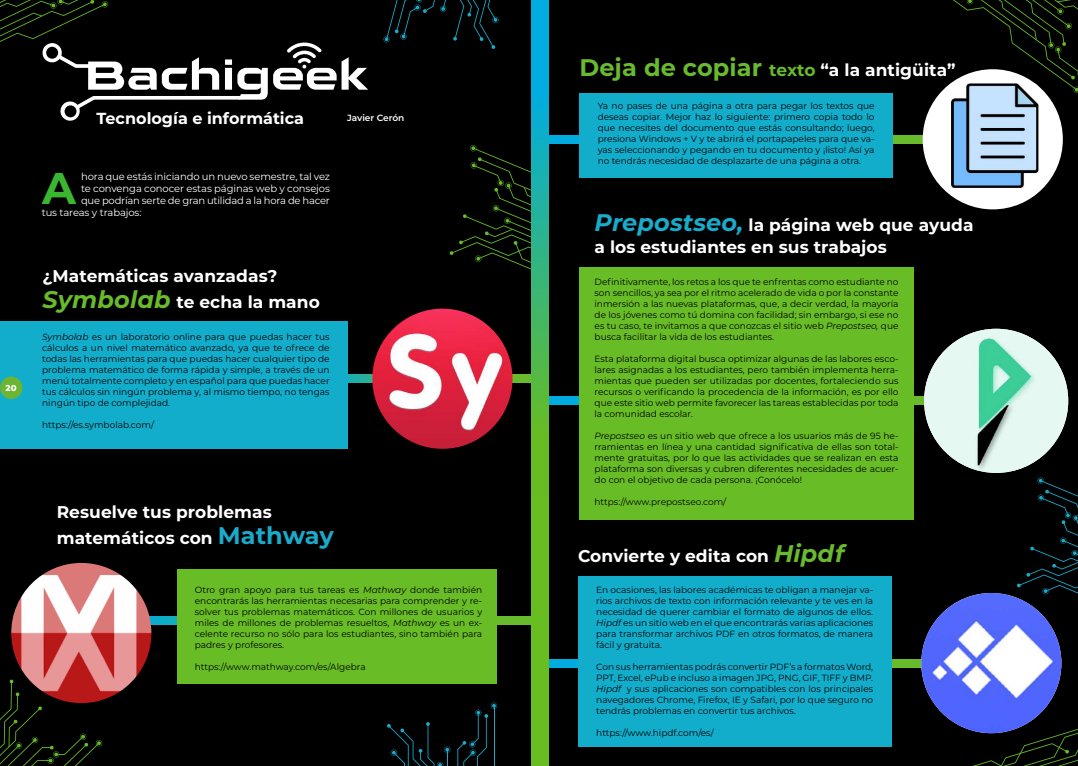
<style>
.page{position:relative;width:1078px;height:766px;background:#fff}
.page>*{position:absolute;margin:0;border:0;box-sizing:border-box;transform-origin:0 0}
.t1{font:700 44.3px "Montserrat";color:#3ab630}
.t2{font:700 17px/26px "Montserrat";letter-spacing:.005em;color:#fff}
.t3{font:700 16px "Montserrat";color:#fff}
.t4{font:10px "Montserrat";letter-spacing:-.01em;color:#fff}
.t5{font:9px/11px "Montserrat";color:#020203;text-align:justify}
.t6{font:600 9px "Montserrat";color:#fff}
.t7{font:800 8.6px "Montserrat";color:#fff}
.s1{font-style:italic;font-size:24px;color:#68bb2a}
.s2{font-style:italic}
.s3{font-size:24px;color:#1aabcb}
.s4{font-size:24px;color:#68ba2e}
.s5{color:#68ba2e}
.s6{font-style:italic;font-size:24px;color:#1aabcb}
.s7{font-style:italic;font-size:24px;color:#68ba2e}
</style>
<div class="page">
<div style="left:0;top:0;width:1077px;height:765px;background:#000"></div>
<div style="left:296px;top:374px;width:243px;height:9px;background:#68bb2a"></div>
<svg style="left:347px;top:374px;width:25px;height:9px"></svg>
<img style="left:372px;top:308px;width:140px;height:140px;border-radius:69px">
<div style="left:0;top:321px;width:347px;height:127px;background:#13adcc"></div>
<div style="left:0;top:376px;width:22px;height:23px;background:#6cb532;border-radius:50%"></div>
<div style="left:87px;top:615px;width:444px;height:9px;background:#68bb2a"></div>
<div style="left:85px;top:615px;width:283px;height:9px;background:#0eadc7"></div>
<div style="left:177px;top:569px;width:319px;height:114px;background:#68bc26"></div>
<img style="left:11px;top:562px;width:140px;height:141px;border-radius:70px">
<div style="left:541px;top:135px;width:458px;height:9px;background:#68bb2a"></div>
<div style="left:539px;top:135px;width:292px;height:9px;background:#00abe0"></div>
<div style="left:922px;top:69px;width:140px;height:140px;background:#fff;border-radius:50%"></div>
<img style="left:950px;top:83px;width:88px;height:105px">
<div style="left:545px;top:396px;width:399px;height:9px;background:#68bb2a"></div>
<div style="left:543px;top:396px;width:255px;height:9px;background:#00abe0"></div>
<img style="left:923px;top:328px;width:144px;height:145px;border-radius:72px">
<div style="left:540px;top:658px;width:458px;height:9px;background:#68bb2a"></div>
<div style="left:537px;top:658px;width:293px;height:9px;background:#00abe0"></div>
<div style="left:578px;top:576px;width:313px;height:170px;background:#13adcc"></div>
<img style="left:921px;top:593px;width:140px;height:140px;border-radius:70px">
<svg style="left:0;top:679px;width:102px;height:86px"></svg>
<svg style="left:0;top:0;width:368px;height:121px"></svg>
<svg style="left:952px;top:0;width:125px;height:93px"></svg>
<svg style="left:1017px;top:477px;width:60px;height:117px"></svg>
<svg style="left:972px;top:728px;width:106px;height:37px"></svg>
<svg style="left:387px;top:722px;width:63px;height:43px"></svg>
<svg style="left:457px;top:702px;width:40px;height:63px"></svg>
<svg style="left:453px;top:0;width:46px;height:49px"></svg>
<svg style="left:383px;top:0;width:63px;height:43px"></svg>
<svg style="left:449px;top:145px;width:100px;height:125px"></svg>
<div style="left:542px;top:150px;width:105px;height:168px;background:#000"></div>
<div style="left:579px;top:267px;width:334px;height:252px;background:#68bc26"></div>
<div style="left:531px;top:4px;width:17px;height:761px;background:#68bd21"></div>
<svg style="left:531px;top:0;width:17px;height:420px;background:#26b299"></svg>
<div style="left:579px;top:93px;width:313px;height:84px;background:#13adcc"></div>
<p class="t7" style="left:6px;top:381px;width:13px">20</p>
<h3 class="t3" style="left:96px;top:107px;width:209px">Tecnología e informática</h3>
<p class="t6" style="left:347px;top:111px;width:59px">Javier Cerón</p>
<h1 class="t1" style="left:42px;top:156px;width:35px">A</h1>
<p class="t4" style="left:81px;top:169px;width:250px">hora que estás iniciando un nuevo semestre, tal vez</p>
<p class="t4" style="left:81px;top:181px;width:250px">te convenga conocer estas páginas web y consejos</p>
<p class="t4" style="left:81px;top:193px;width:250px">que podrían serte de gran utilidad a la hora de hacer</p>
<p class="t4" style="left:42px;top:205px;width:101px">tus tareas y trabajos:</p>
<h2 class="t2" style="left:43px;top:262px;width:279px">¿Matemáticas avanzadas?<br><span class="s1">Symbolab</span> te echa la mano</h2>
<p class="t5" style="left:42px;top:331px;width:289px"><span class="s2">Symbolab</span> es un laboratorio online para que puedas hacer tus cálculos a un nivel matemático avanzado, ya que te ofrece de todas las herramientas para que puedas hacer cualquier tipo de problema matemático de forma rápida y simple, a través de un menú totalmente completo y en español para que puedas hacer tus cálculos sin ningún problema y, al mismo tiempo, no tengas ningún tipo de complejidad.</p>
<p class="t5" style="left:42px;top:418px;width:113px">https://es.symbolab.com/</p>
<h2 class="t2" style="left:57px;top:497px;width:279px">Resuelve tus problemas matemáticos con <span class="s3">Mathway</span></h2>
<p class="t5" style="left:195px;top:584px;width:289px">Otro gran apoyo para tus tareas es <span class="s2">Mathway</span> donde también encontrarás las herramientas necesarias para comprender y re&shy;solver tus problemas matemáticos. Con millones de usuarios y miles de millones de problemas resueltos, <span class="s2">Mathway</span> es un ex&shy;celente recurso no sólo para los estudiantes, sino también para padres y profesores.</p>
<p class="t5" style="left:195px;top:660px;width:172px">https://www.mathway.com/es/Algebra</p>
<h2 class="t2" style="left:579px;top:56px;width:378px"><span class="s4">Deja de copiar</span> <span class="s5">texto</span> “a la antigüita”</h2>
<p class="t5" style="left:597px;top:100px;width:278px">Ya no pases de una página a otra para pegar los textos que deseas copiar. Mejor haz lo siguiente: primero copia todo lo que necesites del documento que estás consultando; luego, presiona Windows + V y te abrirá el portapapeles para que va&shy;yas seleccionando y pegando en tu documento y ¡listo! Así ya no tendrás necesidad de desplazarte de una página a otra.</p>
<h2 class="t2" style="left:594px;top:213px;width:380px;line-height:22px"><span class="s6">Prepostseo,</span> la página web que ayuda a los estudiantes en sus trabajos</h2>
<p class="t5" style="left:594px;top:276px;width:305px">Definitivamente, los retos a los que te enfrentas como estudiante no son sencillos, ya sea por el ritmo acelerado de vida o por la constante inmersión a las nuevas plataformas, que, a decir verdad, la mayoría de los jóvenes como tú domina con facilidad; sin embargo, si ese no es tu caso, te invitamos a que conozcas el sitio web <span class="s2">Prepostseo,</span> que busca facilitar la vida de los estudiantes.</p>
<p class="t5" style="left:594px;top:352px;width:305px">Esta plataforma digital busca optimizar algunas de las labores esco&shy;lares asignadas a los estudiantes, pero también implementa herra&shy;mientas que pueden ser utilizadas por docentes, fortaleciendo sus recursos o verificando la procedencia de la información, es por ello que este sitio web permite favorecer las tareas establecidas por toda la comunidad escolar.</p>
<p class="t5" style="left:594px;top:429px;width:305px"><span class="s2">Prepostseo</span> es un sitio web que ofrece a los usuarios más de 95 he&shy;rramientas en línea y una cantidad significativa de ellas son total&shy;mente gratuitas, por lo que las actividades que se realizan en esta plataforma son diversas y cubren diferentes necesidades de acuer&shy;do con el objetivo de cada persona. ¡Conócelo!</p>
<p class="t5" style="left:594px;top:495px;width:133px">https://www.prepostseo.com/</p>
<h2 class="t2" style="left:578px;top:541px;width:268px">Convierte y edita con <span class="s7">Hipdf</span></h2>
<p class="t5" style="left:596px;top:584px;width:278px">En ocasiones, las labores académicas te obligan a manejar va&shy;rios archivos de texto con información relevante y te ves en la necesidad de querer cambiar el formato de algunos de ellos.<br><span class="s2">Hipdf</span> es un sitio web en el que encontrarás varias aplicaciones para transformar archivos PDF en otros formatos, de manera fácil y gratuita.</p>
<p class="t5" style="left:596px;top:660px;width:278px">Con sus herramientas podrás convertir PDF’s a formatos Word, PPT, Excel, ePub e incluso a imagen JPG, PNG, GIF, TIFF y BMP.<br><span class="s2">Hipdf</span> y sus aplicaciones son compatibles con los principales navegadores Chrome, Firefox, IE y Safari, por lo que seguro no tendrás problemas en convertir tus archivos.</p>
<p class="t5" style="left:596px;top:726px;width:119px">https://www.hipdf.com/es/</p>
</div>
